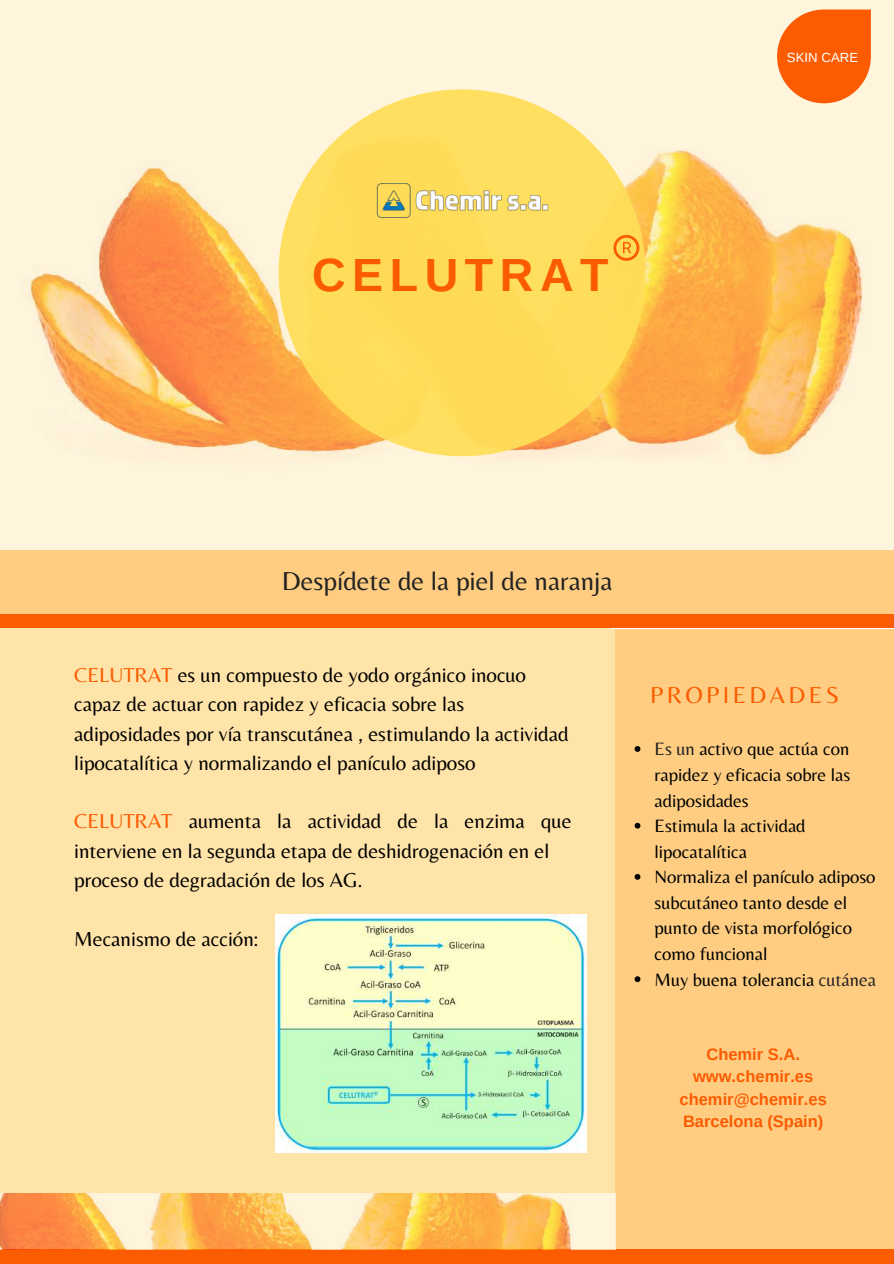
<style>
.page{position:relative;width:894px;height:1264px;background:#fff}
.page>*{position:absolute;margin:0;border:0;box-sizing:border-box;transform-origin:0 0}
.t1{font:700 46.5px "Arimo";letter-spacing:.14em;color:#fb5c02}
.t2{font:27px "Belleza";color:#222}
.t3{font:24px "Belleza";letter-spacing:.14em;color:#fb5c02}
.t4{font:21px/29.2px "Belleza";color:#000}
.t5{font:18.6px/25.5px "Belleza";color:#000}
.t6{font:700 16.5px/22.5px "Arimo";color:#fb5c02;text-align:center}
.t7{font:13.2px "Arimo";color:#fff}
.s1{color:#fb5c02}
.s2{color:#222}
</style>
<div class="page">
<div style="left:0;top:0;width:893px;height:1263px;background:#ffe4a9"></div>
<img style="left:0;top:0;width:893px;height:550px">
<div style="left:615px;top:597px;width:278px;height:666px;background:#fecd81"></div>
<div style="left:0;top:550px;width:893px;height:76px;background:#fecd81"></div>
<svg style="left:278px;top:89px;width:367px;height:367px;background:#feda6a"></svg>
<svg style="left:776px;top:9px;width:94px;height:94px;background:#fb7627"></svg>
<hr style="left:610px;top:625px;width:283px;height:3px;background:#fff">
<div style="left:0;top:1249px;width:893px;height:14px;background:#fb5c02"></div>
<div style="left:0;top:614px;width:893px;height:13px;background:#fb5c02"></div>
<img style="left:0;top:1193px;width:615px;height:56px">
<svg style="left:634px;top:746px;width:6px;height:5px"></svg>
<svg style="left:634px;top:822px;width:6px;height:6px"></svg>
<svg style="left:634px;top:874px;width:6px;height:5px"></svg>
<svg style="left:634px;top:976px;width:6px;height:6px"></svg>
<svg style="left:613px;top:235px;width:26px;height:26px"></svg>
<img style="left:374px;top:182px;width:176px;height:37px">
<img style="left:275px;top:914px;width:311px;height:238px">
<h1 class="t1" style="left:312px;top:249px;width:298px">CELUTRAT</h1>
<p class="t7" style="left:786px;top:50px;width:73px">SKIN CARE</p>
<p class="t2" style="left:281px;top:565px;width:332px">Despídete de la piel de naranja</p>
<p class="t4" style="left:74px;top:660px;width:496px"><span class="s1">CELUTRAT</span> es un compuesto de yodo orgánico inocuo capaz de actuar con rapidez y eficacia sobre las adiposidades por vía transcutánea , estimulando la actividad lipocatalítica y normalizando el panículo adiposo</p>
<p class="t4" style="left:74px;top:806px;width:498px"><span class="s1">CELUTRAT</span> aumenta la actividad de la enzima que interviene en la segunda etapa de deshidrogenación en el proceso de degradación de los AG.</p>
<p class="t4" style="left:74px;top:923px;width:186px">Mecanismo de acción:</p>
<p class="t3" style="left:650px;top:680px;width:190px">PROPIEDADES</p>
<p class="t5" style="left:654px;top:736px;width:223px"><span class="s2">Es un</span> activo que actúa con rapidez y eficacia sobre las adiposidades<br>Estimula la actividad lipocatalítica<br>Normaliza el panículo adiposo subcutáneo tanto desde el punto de vista morfológico como funcional<br>Muy buena tolerancia <span class="s2">cutánea</span></p>
<p class="t6" style="left:679px;top:1042px;width:149px">Chemir S.A. www.chemir.es chemir@chemir.es<br>Barcelona (Spain)</p>
</div>
